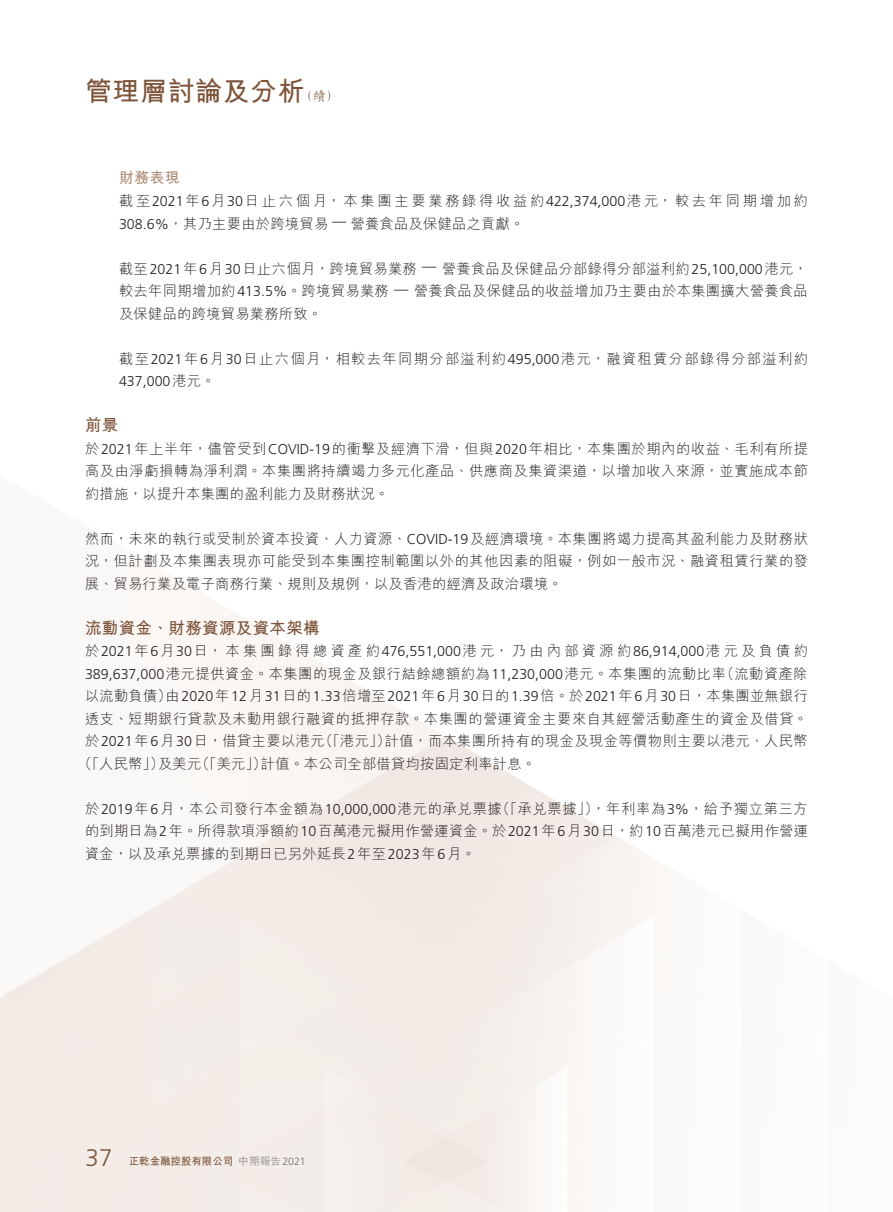
<style>
.page{position:relative;width:893px;height:1212px;background:#fff}
.page>*{position:absolute;margin:0;border:0;box-sizing:border-box;transform-origin:0 0}
.t1{font:700 27px "M Hei HK";letter-spacing:.02em;color:#7e5439}
.t2{font:300 24px "Frutiger LT Std";color:#7e5439}
._01_H1{font:700 16.5px "M Hei HK";letter-spacing:.02em;color:#7e5439}
._02_H2{font:700 15px "M Hei HK";color:#ae8d76}
._00_txt{font:300 14.25px/22.5px "M Hei HK";letter-spacing:.03em;color:#231f20}
._00_txt-2{font:300 14.25px/22.5px "M Hei HK";letter-spacing:.23em;color:#231f20;text-align:right}
._00_txt-3{font:300 14.25px/22.5px "M Hei HK";letter-spacing:.19em;color:#231f20}
._00_txt-4{font:300 14.25px/22.5px "M Hei HK";letter-spacing:.095em;color:#231f20}
._00_txt-5{font:300 14.25px "M Hei HK";letter-spacing:.05em;color:#231f20}
._00_txt-6{font:300 14.25px "Frutiger LT Std";color:#231f20}
.t3{font:500 13.5px "M Kai HK";color:#7e5439}
.t4{font:700 10.5px "M Hei HK";letter-spacing:-.005em;color:#7e5439}
.t5{font:300 10.5px "M Hei HK";color:#6c6d70}
.s1{font-family:"Frutiger LT Std"}
</style>
<div class="page">
<h1 class="t1" style="left:85px;top:71px;width:221px">管理層討論及分析</h1>
<p class="t3" style="left:299px;top:86px;width:42px">（續(</p>
<p class="_02_H2" style="left:119px;top:167px;width:62px">財務表現</p>
<p class="_00_txt-3" style="left:350px;top:189px;width:459px;text-indent:-231px">截至<span class="s1">2021</span>年<span class="s1">6</span>月<span class="s1">30</span>日止六個月，本集團主要業務錄得收益約<span class="s1">422,374,000</span>港元，較去年同期增加約營養食品及保健品之貢獻。</p>
<p class="_00_txt" style="left:119px;top:212px;width:211px"><span class="s1">308.6%</span>，其乃主要由於跨境貿易</p>
<p class="_00_txt-6" style="left:332px;top:213px;width:16px">—</p>
<p class="_00_txt" style="left:442px;top:257px;width:367px">營養食品及保健品分部錄得分部溢利約<span class="s1">25,100,000</span>港元，</p>
<p class="_00_txt" style="left:414px;top:257px;width:396px;text-indent:-295px">截至<span class="s1">2021</span>年<span class="s1">6</span>月<span class="s1">30</span>日止六個月，跨境貿易業務<br>營養食品及保健品的收益增加乃主要由於本集團擴大營養食品</p>
<p class="_00_txt-6" style="left:422px;top:258px;width:16px">—</p>
<p class="_00_txt" style="left:119px;top:279px;width:271px">較去年同期增加約<span class="s1">413.5%</span>。跨境貿易業務及保健品的跨境貿易業務所致。</p>
<p class="_00_txt-4" style="left:119px;top:347px;width:690px">截至<span class="s1">2021</span>年<span class="s1">6</span>月<span class="s1">30</span>日止六個月，相較去年同期分部溢利約<span class="s1">495,000</span>港元，融資租賃分部錄得分部溢利約<br><span class="s1">437,000</span>港元。</p>
<p class="_00_txt-6" style="left:394px;top:281px;width:16px">—</p>
<p class="_01_H1" style="left:85px;top:413px;width:35px">前景</p>
<p class="_00_txt" style="left:85px;top:437px;width:724px;text-align:justify">於<span class="s1">2021</span>年上半年，儘管受到<span class="s1">COVID-19</span>的衝擊及經濟下滑，但與<span class="s1">2020</span>年相比，本集團於期內的收益、毛利有所提高及由淨虧損轉為淨利潤。本集團將持續竭力多元化產品、供應商及集資渠道，以增加收入來源，並實施成本節約措施，以提升本集團的盈利能力及財務狀況。</p>
<p class="_00_txt" style="left:85px;top:527px;width:725px;text-align:justify">然而，未來的執行或受制於資本投資、人力資源、<span class="s1">COVID-19</span>及經濟環境。本集團將竭力提高其盈利能力及財務狀況，但計劃及本集團表現亦可能受到本集團控制範圍以外的其他因素的阻礙，例如一般市況、融資租賃行業的發展、貿易行業及電子商務行業、規則及規例，以及香港的經濟及政治環境。</p>
<p class="_01_H1" style="left:85px;top:615px;width:236px">流動資金、財務資源及資本架構</p>
<p class="_00_txt-2" style="left:85px;top:639px;width:724px">於<span class="s1">2021</span>年<span class="s1">6</span>月<span class="s1">30</span>日，本集團錄得總資產約 <span class="s1">476,551,000</span>港元，乃由內部資源約 <span class="s1">86,914,000</span>港元及負債約（流動資產除</p>
<p class="_00_txt" style="left:85px;top:662px;width:642px"><span class="s1">389,637,000</span>港元提供資金。本集團的現金及銀行結餘總額約為<span class="s1">11,230,000</span>港元。本集團的流動比率</p>
<p class="_00_txt" style="left:85px;top:684px;width:724px">以流動負債由） <span class="s1">2020</span>年<span class="s1">12</span>月<span class="s1">31</span>日的<span class="s1">1.33</span>倍增至<span class="s1">2021</span>年<span class="s1">6</span>月<span class="s1">30</span>日的<span class="s1">1.39</span>倍。於<span class="s1">2021</span>年<span class="s1">6</span>月<span class="s1">30</span>日，本集團並無銀行</p>
<p class="_00_txt" style="left:85px;top:707px;width:724px">透支、短期銀行貸款及未動用銀行融資的抵押存款。本集團的營運資金主要來自其經營活動產生的資金及借貸。</p>
<p class="_00_txt" style="left:385px;top:729px;width:425px">計值，而本集團所持有的現金及現金等價物則主要以港元、人民幣</p>
<p class="_00_txt" style="left:261px;top:729px;width:277px;text-indent:-176px">於<span class="s1">2021</span>年<span class="s1">6</span>月<span class="s1">30</span>日，借貸主要以港元<br>計值。本公司全部借貸均按固定利率計息。</p>
<p class="_00_txt" style="left:319px;top:729px;width:73px">（「港元」）</p>
<p class="_00_txt" style="left:78px;top:752px;width:88px">（「人民幣」）</p>
<p class="_00_txt" style="left:158px;top:752px;width:45px">及美元</p>
<p class="_00_txt" style="left:195px;top:752px;width:73px">（「美元」）</p>
<p class="_00_txt" style="left:496px;top:797px;width:104px">（「承兌票據」）</p>
<p class="_00_txt-5" style="left:591px;top:801px;width:218px">，年利率為<span class="s1">3%</span>，給予獨立第三方</p>
<p class="_00_txt" style="left:85px;top:797px;width:724px">於<span class="s1">2019</span>年<span class="s1">6</span>月，本公司發行本金額為<span class="s1">10,000,000</span>港元的承兌票據<br>的到期日為<span class="s1">2</span>年。所得款項淨額約<span class="s1">10</span>百萬港元擬用作營運資金。於<span class="s1">2021</span>年<span class="s1">6</span>月<span class="s1">30</span>日，約<span class="s1">10</span>百萬港元已擬用作營運資金，以及承兌票據的到期日已另外延長<span class="s1">2</span>年至<span class="s1">2023</span>年<span class="s1">6</span>月。</p>
<h2 class="t2" style="left:86px;top:1144px;width:28px">37</h2>
<p class="t4" style="left:129px;top:1154px;width:106px">正乾金融控股有限公司</p>
<p class="t5" style="left:238px;top:1156px;width:69px">中期報告<span class="s1">2021</span></p>
</div>
